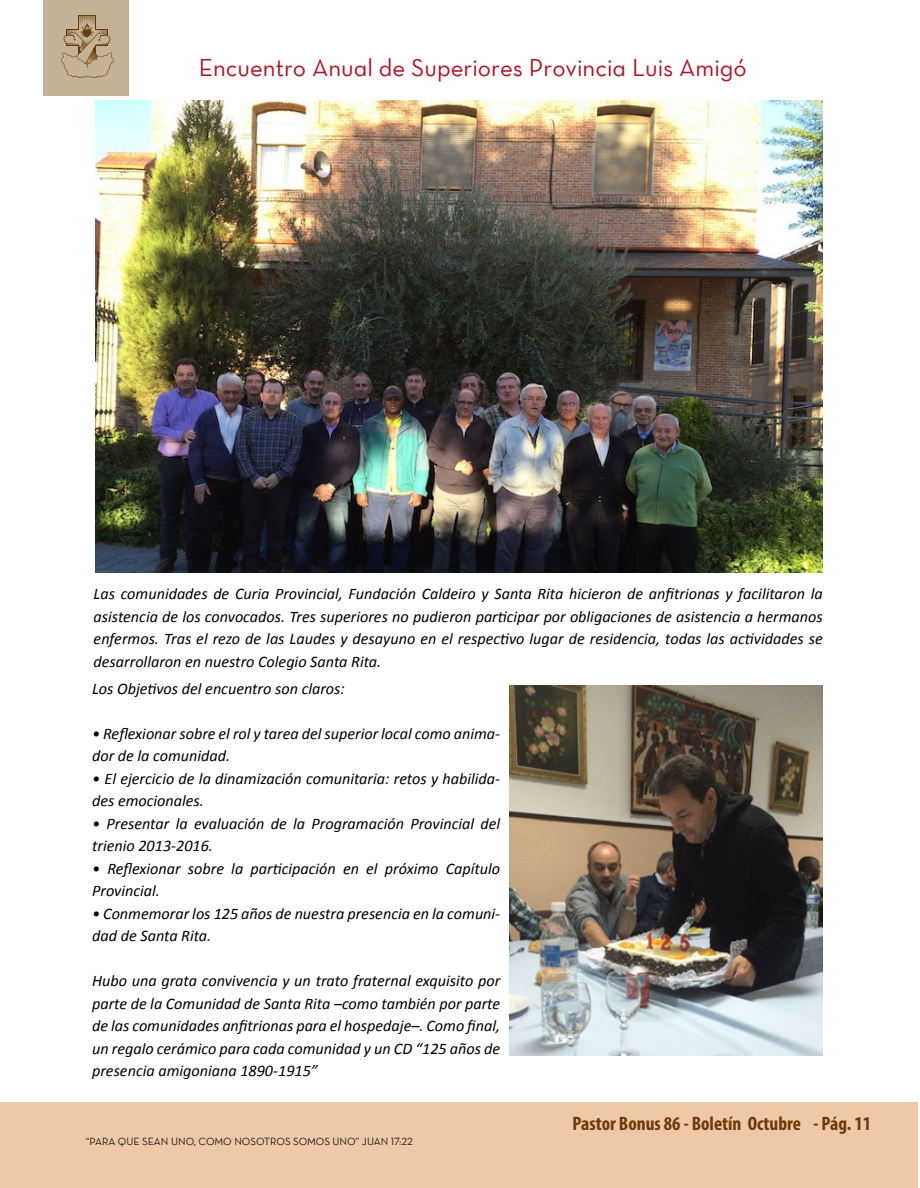
<style>
.page{position:relative;width:920px;height:1188px;background:#fff}
.page>*{position:absolute;margin:0;border:0;box-sizing:border-box;transform-origin:0 0}
.t1{font:24.9px "Neutra Text Book Alt";color:#a91728}
.t2{font:700 condensed 19.5px "Myriad Pro";color:#6a3c0a}
.t3{font:italic 16.2px/22.5px "Calibri";color:#000}
.t4{font:10.65px "Neutra Text Book Alt";color:#1d1d1b}
</style>
<div class="page">
<div style="left:0;top:1103px;width:918px;height:85px;background:#efc8a8"></div>
<div style="left:43px;top:0;width:85px;height:95px;background:#c3b296"></div>
<svg style="left:60px;top:15px;width:54px;height:63px"></svg>
<img style="left:510px;top:685px;width:312px;height:371px">
<img style="left:96px;top:101px;width:726px;height:472px">
<h1 class="t1" style="left:199px;top:53px;width:549px">Encuentro Anual de Superiores Provincia Luis Amigó</h1>
<p class="t3" style="left:94px;top:582px;width:730px;text-align:justify">Las comunidades de Curia Provincial, Fundación Caldeiro y Santa Rita hicieron de anfitrionas y facilitaron la asistencia de los convocados. Tres superiores no pudieron participar por obligaciones de asistencia a hermanos enfermos. Tras el rezo de las Laudes y desayuno en el respectivo lugar de residencia, todas las actividades se desarrollaron en nuestro Colegio Santa Rita.</p>
<p class="t3" style="left:92px;top:676px;width:254px">Los Objetivos del encuentro son claros:</p>
<p class="t3" style="left:92px;top:721px;width:409px">• Reflexionar sobre el rol y tarea del superior local como anima&shy;dor de la comunidad.</p>
<p class="t3" style="left:92px;top:766px;width:409px">• El ejercicio de la dinamización comunitaria: retos y habilida&shy;des emocionales.</p>
<p class="t3" style="left:92px;top:811px;width:409px">• Presentar la evaluación de la Programación Provincial del trienio 2013-2016.</p>
<p class="t3" style="left:92px;top:856px;width:409px">• Reflexionar sobre la participación en el próximo Capítulo<br>Provincial.</p>
<p class="t3" style="left:92px;top:901px;width:409px">• Conmemorar los 125 años de nuestra presencia en la comuni&shy;dad de Santa Rita.</p>
<p class="t3" style="left:92px;top:969px;width:409px;text-align:justify">Hubo una grata convivencia y un trato fraternal exquisito por parte de la Comunidad de Santa Rita –como también por parte de las comunidades anfitrionas para el hospedaje–. Como final, un regalo cerámico para cada comunidad y un CD “125 años de presencia amigoniana 1890-1915”</p>
<p class="t4" style="left:86px;top:1135px;width:328px">“PARA QUE SEAN UNO, COMO NOSOTROS SOMOS UNO” JUAN 17:22</p>
<p class="t2" style="left:572px;top:1111px;width:300px">Pastor Bonus 86 - Boletín Octubre - Pág. 11</p>
</div>
